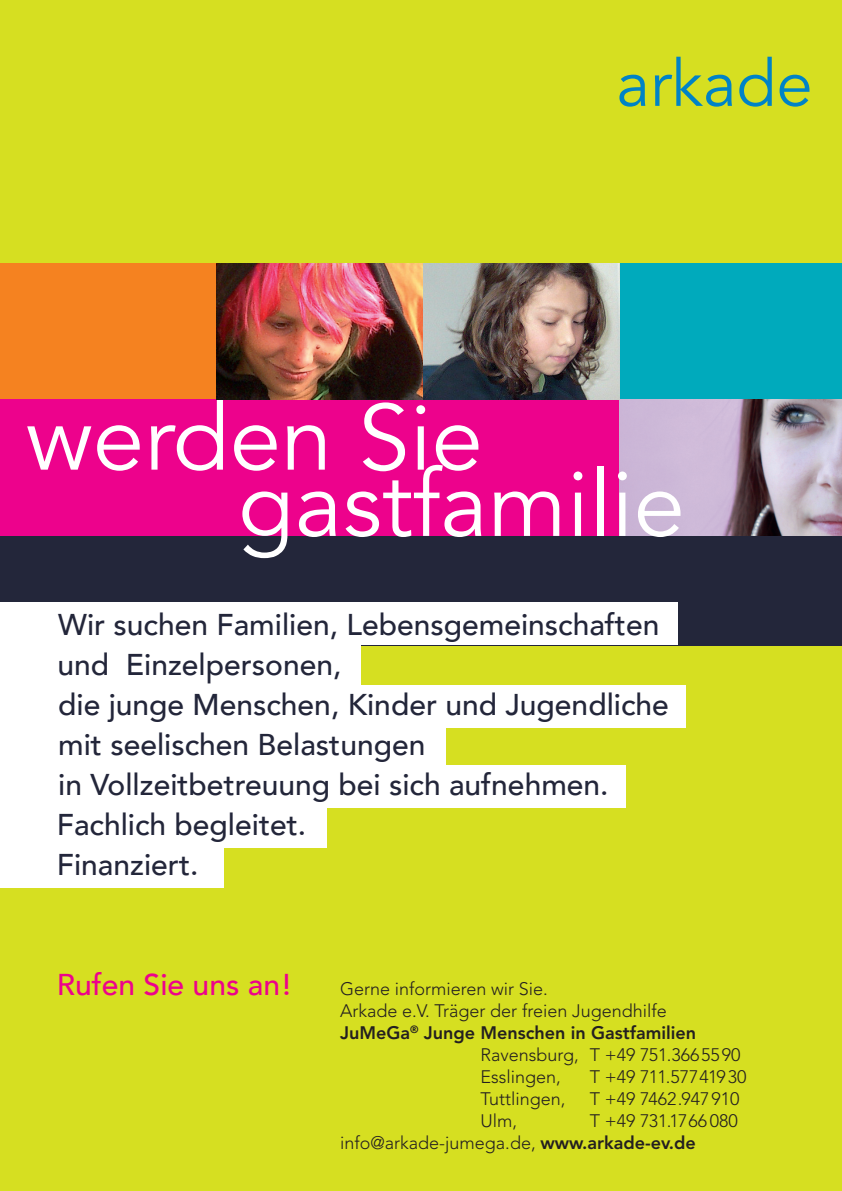
<style>
.page{position:relative;width:842px;height:1191px;background:#d6df21}
.page>*{position:absolute;margin:0;border:0;box-sizing:border-box;transform-origin:0 0}
.t1{font:92.5px "Avenir";color:#fff}
.t2{font:65px "Avenir";color:#0083c6}
.t3{font:500 30px/40.1px "Avenir";color:#23263a}
.t4{font:500 30px "Avenir";color:#ed028c}
.t5{font:300 18px/22px "Avenir LT Std";color:#231f20}
.t6{font:800 18px "Avenir LT Std";color:#231f20}
.s1{font-weight:800}
</style>
<div class="page">
<div style="left:0;top:264px;width:217px;height:136px;background:#f58220"></div>
<div style="left:619px;top:264px;width:223px;height:136px;background:#00aabc"></div>
<div style="left:0;top:536px;width:842px;height:109px;background:#23263a"></div>
<div style="left:0;top:400px;width:619px;height:136px;background:#ed028c"></div>
<img style="left:619px;top:400px;width:223px;height:136px">
<img style="left:217px;top:264px;width:402px;height:136px">
<div style="left:0;top:643px;width:360px;height:47px;background:#fff"></div>
<div style="left:0;top:602px;width:677px;height:43px;background:#fff"></div>
<div style="left:0;top:685px;width:686px;height:43px;background:#fff"></div>
<div style="left:0;top:727px;width:446px;height:43px;background:#fff"></div>
<div style="left:0;top:765px;width:625px;height:43px;background:#fff"></div>
<div style="left:0;top:805px;width:326px;height:43px;background:#fff"></div>
<div style="left:0;top:845px;width:223px;height:43px;background:#fff"></div>
<h2 class="t2" style="left:616px;top:45px;width:198px">arkade</h2>
<h1 class="t1" style="left:26px;top:383px;width:458px">werden Sie</h1>
<h1 class="t1" style="left:238px;top:449px;width:448px">gastfamilie</h1>
<h3 class="t3" style="left:57px;top:602px;width:614px">Wir suchen Familien, Lebensgemeinschaften und Einzelpersonen,<br>die junge Menschen, Kinder und Jugendliche mit seelischen Belastungen<br>in Vollzeitbetreuung bei sich aufnehmen.<br>Fachlich begleitet.<br>Finanziert.</h3>
<h3 class="t4" style="left:57px;top:958px;width:236px">Rufen Sie uns an!</h3>
<p class="t5" style="left:340px;top:977px;width:209px">Gerne informieren wir Sie.</p>
<p class="t5" style="left:340px;top:999px;width:328px">Arkade e.V. Träger der freien Jugendhilfe</p>
<p class="t6" style="left:340px;top:1021px;width:358px">JuMeGa<sup>®</sup> Junge Menschen in Gastfamilien</p>
<p class="t5" style="left:480px;top:1043px;width:261px">Ravensburg, T +49 751.3665590</p>
<p class="t5" style="left:480px;top:1065px;width:82px">Esslingen,</p>
<p class="t5" style="left:590px;top:1065px;width:158px">T +49 711.57741930</p>
<p class="t5" style="left:480px;top:1087px;width:87px">Tuttlingen,</p>
<p class="t5" style="left:590px;top:1087px;width:151px">T +49 7462.947910</p>
<p class="t5" style="left:480px;top:1109px;width:38px">Ulm,</p>
<p class="t5" style="left:340px;top:1109px;width:399px;text-indent:249px">T +49 731.1766 080 info@arkade-jumega.de, <span class="s1">www.arkade-ev.de</span></p>
</div>
